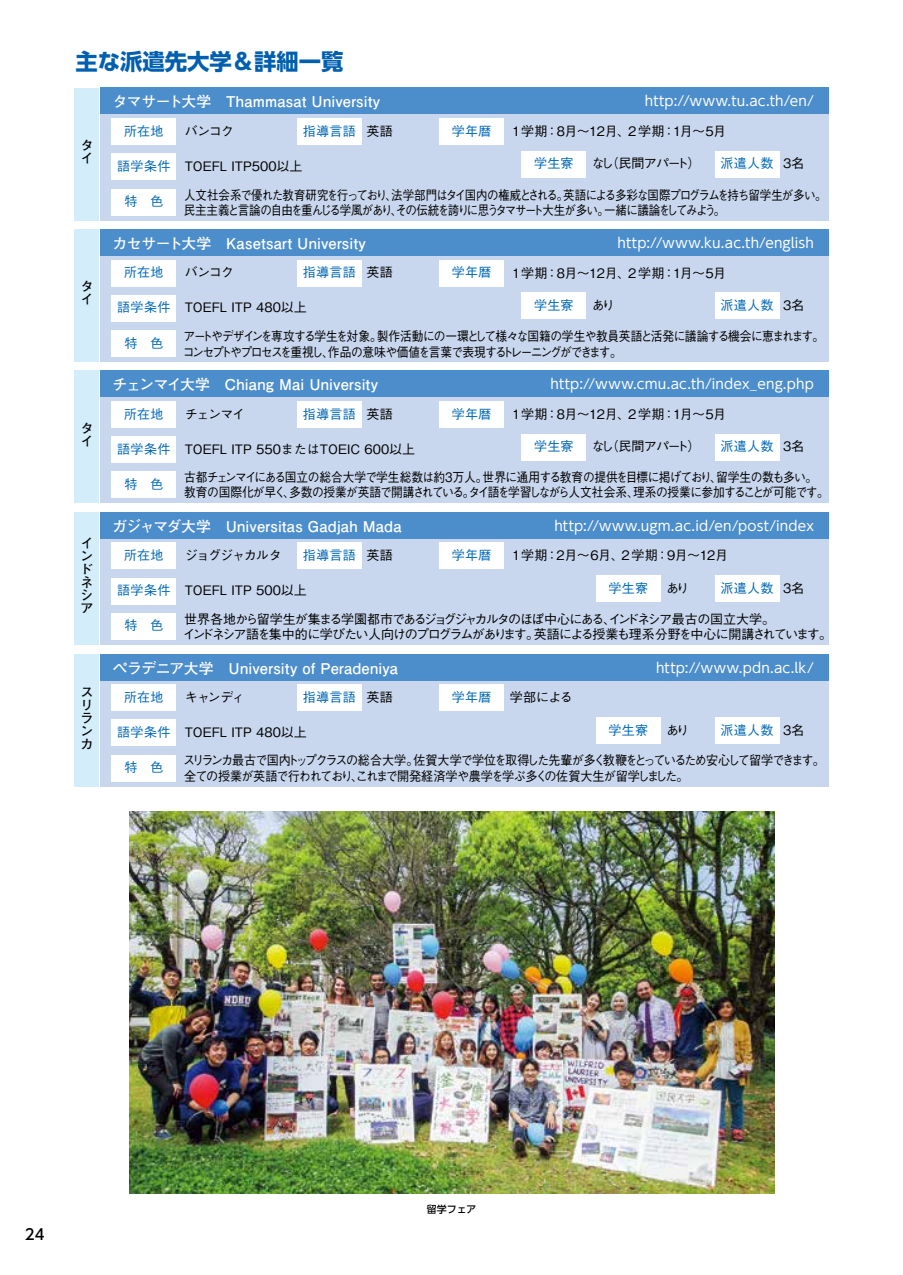
<style>
.page{position:relative;width:903px;height:1275px;background:#fff}
.page>*{position:absolute;margin:0;border:0;box-sizing:border-box;transform-origin:0 0}
.t1{font:700 22.4px "UD Shin Go Pro";color:#005faf}
.t2{font:700 14.88px "Futo Go B101 Pr 6";letter-spacing:.005em;color:#fff}
.t3{font:500 14.88px "UD Shin Go Pro";color:#000}
.t4{font:13.65px "UD Shin Go Pro";letter-spacing:.015em;color:#fff}
.t5{font:500 12.95px "Gothic BBB Pr 6";letter-spacing:.03em;color:#0068b7}
.t6{font:500 12.95px/15.6px "Gothic BBB Pr 6";letter-spacing:-.065em;color:#000;scale:.9 1}
.t7{font:500 12.95px/15.6px "Gothic BBB Pr 6";letter-spacing:-.095em;color:#000;scale:.88 1}
.t8{font:500 12.95px/15.6px "Gothic BBB Pr 6";letter-spacing:-.115em;color:#000}
.t9{font:500 12.95px/15.6px "Gothic BBB Pr 6";letter-spacing:-.065em;color:#000;scale:.93 1}
.t10{font:500 12.95px/15.6px "Gothic BBB Pr 6";letter-spacing:-.1em;color:#000;scale:.9 1}
.t11{font:500 12.95px "Gothic BBB Pr 6";letter-spacing:-.065em;color:#000}
.t12{font:500 12.95px "Gothic BBB Pr 6";color:#000}
.t13{font:500 12.95px "Gothic BBB Pr 6";letter-spacing:-.04em;color:#000}
.t14{font:500 12.95px "Gothic BBB Pr 6";letter-spacing:-.03em;color:#000}
.t15{font:700 12.95px/13px "Futo Go B101 Pr 6";color:#000}
.t16{font:500 9.97px "UD Shin Go Pro";color:#000}
</style>
<div class="page">
<div style="left:100px;top:114px;width:728px;height:106px;background:#c9d7ee"></div>
<div style="left:100px;top:88px;width:728px;height:26px;background:#4c8dcb"></div>
<div style="left:112px;top:118px;width:64px;height:27px;background:#fff"></div>
<div style="left:297px;top:118px;width:65px;height:27px;background:#fff"></div>
<div style="left:439px;top:118px;width:65px;height:27px;background:#fff"></div>
<div style="left:112px;top:154px;width:64px;height:26px;background:#fff"></div>
<div style="left:522px;top:151px;width:64px;height:27px;background:#fff"></div>
<div style="left:715px;top:151px;width:64px;height:27px;background:#fff"></div>
<div style="left:112px;top:189px;width:64px;height:26px;background:#fff"></div>
<div style="left:75px;top:88px;width:24px;height:132px;background:#d3edfb"></div>
<div style="left:100px;top:255px;width:728px;height:107px;background:#c9d7ee"></div>
<div style="left:100px;top:229px;width:728px;height:26px;background:#4c8dcb"></div>
<div style="left:112px;top:260px;width:64px;height:26px;background:#fff"></div>
<div style="left:297px;top:260px;width:65px;height:26px;background:#fff"></div>
<div style="left:439px;top:260px;width:65px;height:26px;background:#fff"></div>
<div style="left:112px;top:295px;width:64px;height:26px;background:#fff"></div>
<div style="left:522px;top:293px;width:64px;height:26px;background:#fff"></div>
<div style="left:715px;top:293px;width:64px;height:26px;background:#fff"></div>
<div style="left:112px;top:330px;width:64px;height:27px;background:#fff"></div>
<div style="left:75px;top:229px;width:24px;height:133px;background:#d3edfb"></div>
<div style="left:100px;top:397px;width:728px;height:106px;background:#c9d7ee"></div>
<div style="left:100px;top:371px;width:728px;height:26px;background:#4c8dcb"></div>
<div style="left:112px;top:401px;width:64px;height:27px;background:#fff"></div>
<div style="left:297px;top:401px;width:65px;height:27px;background:#fff"></div>
<div style="left:439px;top:401px;width:65px;height:27px;background:#fff"></div>
<div style="left:112px;top:436px;width:64px;height:27px;background:#fff"></div>
<div style="left:522px;top:434px;width:64px;height:26px;background:#fff"></div>
<div style="left:715px;top:434px;width:64px;height:26px;background:#fff"></div>
<div style="left:112px;top:472px;width:64px;height:26px;background:#fff"></div>
<div style="left:75px;top:371px;width:24px;height:132px;background:#d3edfb"></div>
<div style="left:100px;top:538px;width:728px;height:106px;background:#c9d7ee"></div>
<div style="left:100px;top:512px;width:728px;height:26px;background:#4c8dcb"></div>
<div style="left:112px;top:543px;width:64px;height:26px;background:#fff"></div>
<div style="left:297px;top:543px;width:65px;height:26px;background:#fff"></div>
<div style="left:439px;top:543px;width:65px;height:26px;background:#fff"></div>
<div style="left:112px;top:578px;width:64px;height:26px;background:#fff"></div>
<div style="left:596px;top:575px;width:64px;height:27px;background:#fff"></div>
<div style="left:715px;top:575px;width:64px;height:27px;background:#fff"></div>
<div style="left:112px;top:613px;width:64px;height:26px;background:#fff"></div>
<div style="left:75px;top:512px;width:24px;height:132px;background:#d3edfb"></div>
<div style="left:100px;top:680px;width:728px;height:106px;background:#c9d7ee"></div>
<div style="left:100px;top:654px;width:728px;height:26px;background:#4c8dcb"></div>
<div style="left:112px;top:684px;width:64px;height:27px;background:#fff"></div>
<div style="left:297px;top:684px;width:65px;height:27px;background:#fff"></div>
<div style="left:439px;top:684px;width:65px;height:27px;background:#fff"></div>
<div style="left:112px;top:720px;width:64px;height:26px;background:#fff"></div>
<div style="left:596px;top:717px;width:64px;height:27px;background:#fff"></div>
<div style="left:715px;top:717px;width:64px;height:27px;background:#fff"></div>
<div style="left:112px;top:755px;width:64px;height:26px;background:#fff"></div>
<div style="left:75px;top:654px;width:24px;height:132px;background:#d3edfb"></div>
<img style="left:129px;top:811px;width:645px;height:383px">
<p class="t1" style="left:76px;top:43px;width:269px">主な派遣先大学＆詳細一覧</p>
<p class="t2" style="left:113px;top:90px;width:269px">タマサート大学　Thammasat University</p>
<p class="t4" style="left:645px;top:90px;width:171px">http://www.tu.ac.th/en/</p>
<p class="t5" style="left:124px;top:120px;width:41px">所在地</p>
<p class="t5" style="left:303px;top:120px;width:55px">指導言語</p>
<p class="t5" style="left:452px;top:120px;width:41px">学年暦</p>
<p class="t5" style="left:117px;top:156px;width:55px">語学条件</p>
<p class="t5" style="left:534px;top:153px;width:41px">学生寮</p>
<p class="t5" style="left:720px;top:153px;width:55px">派遣人数</p>
<p class="t5" style="left:124px;top:191px;width:41px">特　色</p>
<p class="t11" style="left:185px;top:120px;width:51px">バンコク</p>
<p class="t11" style="left:366px;top:120px;width:28px">英語</p>
<p class="t13" style="left:510px;top:121px;width:218px">１学期：8月～12月、２学期：1月～5月</p>
<p class="t12" style="left:185px;top:156px;width:119px">TOEFL ITP500以上</p>
<p class="t11" style="left:592px;top:153px;width:110px">なし（民間アパート）</p>
<p class="t7" style="left:184px;top:186px;width:732px">人文社会系で優れた教育研究を行っており、法学部門はタイ国内の権威とされる。英語による多彩な国際プログラムを持ち留学生が多い。民主主義と言論の自由を重んじる学風があり、その伝統を誇りに思うタマサート大生が多い。一緒に議論をしてみよう。</p>
<p class="t15" style="left:80px;top:138px;width:13px">タイ</p>
<p class="t11" style="left:783px;top:153px;width:23px">3名</p>
<p class="t15" style="left:80px;top:280px;width:13px">タイ</p>
<p class="t15" style="left:80px;top:421px;width:13px">タイ</p>
<p class="t15" style="left:80px;top:536px;width:14px;text-align:justify">インドネシア</p>
<p class="t15" style="left:80px;top:685px;width:13px;text-align:justify">スリランカ</p>
<p class="t2" style="left:113px;top:231px;width:255px">カセサート大学　Kasetsart University</p>
<p class="t4" style="left:618px;top:232px;width:198px">http://www.ku.ac.th/english</p>
<p class="t5" style="left:124px;top:262px;width:41px">所在地</p>
<p class="t5" style="left:303px;top:262px;width:55px">指導言語</p>
<p class="t5" style="left:452px;top:262px;width:41px">学年暦</p>
<p class="t5" style="left:117px;top:297px;width:55px">語学条件</p>
<p class="t5" style="left:534px;top:295px;width:41px">学生寮</p>
<p class="t5" style="left:720px;top:295px;width:55px">派遣人数</p>
<p class="t5" style="left:124px;top:332px;width:41px">特　色</p>
<p class="t11" style="left:185px;top:262px;width:51px">バンコク</p>
<p class="t11" style="left:366px;top:262px;width:28px">英語</p>
<p class="t13" style="left:510px;top:262px;width:218px">１学期：8月～12月、２学期：1月～5月</p>
<p class="t12" style="left:185px;top:297px;width:124px">TOEFL ITP 480以上</p>
<p class="t11" style="left:592px;top:295px;width:25px">あり</p>
<p class="t10" style="left:183px;top:328px;width:714px">アートやデザインを専攻する学生を対象。製作活動にの一環として様々な国籍の学生や教員英語と活発に議論する機会に恵まれます。コンセプトやプロセスを重視し、作品の意味や価値を言葉で表現するトレーニングができます。</p>
<p class="t11" style="left:783px;top:295px;width:23px">3名</p>
<p class="t2" style="left:113px;top:373px;width:267px">チェンマイ大学　Chiang Mai University</p>
<p class="t4" style="left:550px;top:373px;width:265px">http://www.cmu.ac.th/index_eng.php</p>
<p class="t5" style="left:124px;top:403px;width:41px">所在地</p>
<p class="t5" style="left:303px;top:403px;width:55px">指導言語</p>
<p class="t5" style="left:452px;top:403px;width:41px">学年暦</p>
<p class="t5" style="left:117px;top:438px;width:55px">語学条件</p>
<p class="t5" style="left:534px;top:436px;width:41px">学生寮</p>
<p class="t5" style="left:720px;top:436px;width:55px">派遣人数</p>
<p class="t5" style="left:124px;top:474px;width:41px">特　色</p>
<p class="t11" style="left:185px;top:403px;width:62px">チェンマイ</p>
<p class="t11" style="left:366px;top:403px;width:28px">英語</p>
<p class="t13" style="left:510px;top:404px;width:218px">１学期：8月～12月、２学期：1月～5月</p>
<p class="t12" style="left:185px;top:438px;width:232px">TOEFL ITP 550またはTOEIC 600以上</p>
<p class="t11" style="left:592px;top:436px;width:110px">なし（民間アパート）</p>
<p class="t6" style="left:184px;top:468px;width:718px">古都チェンマイにある国立の総合大学で学生総数は約3万人。世界に通用する教育の提供を目標に掲げており、留学生の数も多い。教育の国際化が早く、多数の授業が英語で開講されている。タイ語を学習しながら人文社会系、理系の授業に参加することが可能です。</p>
<p class="t11" style="left:783px;top:436px;width:23px">3名</p>
<p class="t2" style="left:113px;top:514px;width:290px">ガジャマダ大学　Universitas Gadjah Mada</p>
<p class="t4" style="left:554px;top:514px;width:261px">http://www.ugm.ac.id/en/post/index</p>
<p class="t5" style="left:124px;top:545px;width:41px">所在地</p>
<p class="t5" style="left:303px;top:545px;width:55px">指導言語</p>
<p class="t5" style="left:452px;top:545px;width:41px">学年暦</p>
<p class="t5" style="left:117px;top:580px;width:55px">語学条件</p>
<p class="t5" style="left:608px;top:577px;width:41px">学生寮</p>
<p class="t5" style="left:720px;top:577px;width:55px">派遣人数</p>
<p class="t5" style="left:124px;top:615px;width:41px">特　色</p>
<p class="t11" style="left:185px;top:545px;width:99px">ジョグジャカルタ</p>
<p class="t11" style="left:366px;top:545px;width:28px">英語</p>
<p class="t14" style="left:510px;top:545px;width:220px">１学期：2月～6月、２学期：9月～12月</p>
<p class="t12" style="left:185px;top:580px;width:124px">TOEFL ITP 500以上</p>
<p class="t11" style="left:666px;top:577px;width:25px">あり</p>
<p class="t8" style="left:183px;top:610px;width:651px">世界各地から留学生が集まる学園都市であるジョグジャカルタのほぼ中心にある、インドネシア最古の国立大学。<br>インドネシア語を集中的に学びたい人向けのプログラムがあります。英語による授業も理系分野を中心に開講されています。</p>
<p class="t11" style="left:783px;top:577px;width:23px">3名</p>
<p class="t2" style="left:113px;top:656px;width:287px">ペラデニア大学　University of Peradeniya</p>
<p class="t4" style="left:656px;top:656px;width:159px">http://www.pdn.ac.lk/</p>
<p class="t5" style="left:124px;top:687px;width:41px">所在地</p>
<p class="t5" style="left:303px;top:687px;width:55px">指導言語</p>
<p class="t5" style="left:452px;top:687px;width:41px">学年暦</p>
<p class="t5" style="left:117px;top:722px;width:55px">語学条件</p>
<p class="t5" style="left:608px;top:719px;width:41px">学生寮</p>
<p class="t5" style="left:720px;top:719px;width:55px">派遣人数</p>
<p class="t5" style="left:124px;top:757px;width:41px">特　色</p>
<p class="t11" style="left:185px;top:687px;width:62px">キャンディ</p>
<p class="t11" style="left:366px;top:687px;width:28px">英語</p>
<p class="t11" style="left:510px;top:687px;width:65px">学部による</p>
<p class="t12" style="left:185px;top:722px;width:124px">TOEFL ITP 480以上</p>
<p class="t11" style="left:666px;top:719px;width:25px">あり</p>
<p class="t9" style="left:183px;top:752px;width:691px">スリランカ最古で国内トップクラスの総合大学。佐賀大学で学位を取得した先輩が多く教鞭をとっているため安心して留学できます。全ての授業が英語で行われており、これまで開発経済学や農学を学ぶ多くの佐賀大生が留学しました。</p>
<p class="t11" style="left:783px;top:719px;width:23px">3名</p>
<p class="t3" style="left:25px;top:1222px;width:21px">24</p>
<p class="t16" style="left:427px;top:1201px;width:51px">留学フェア</p>
</div>
